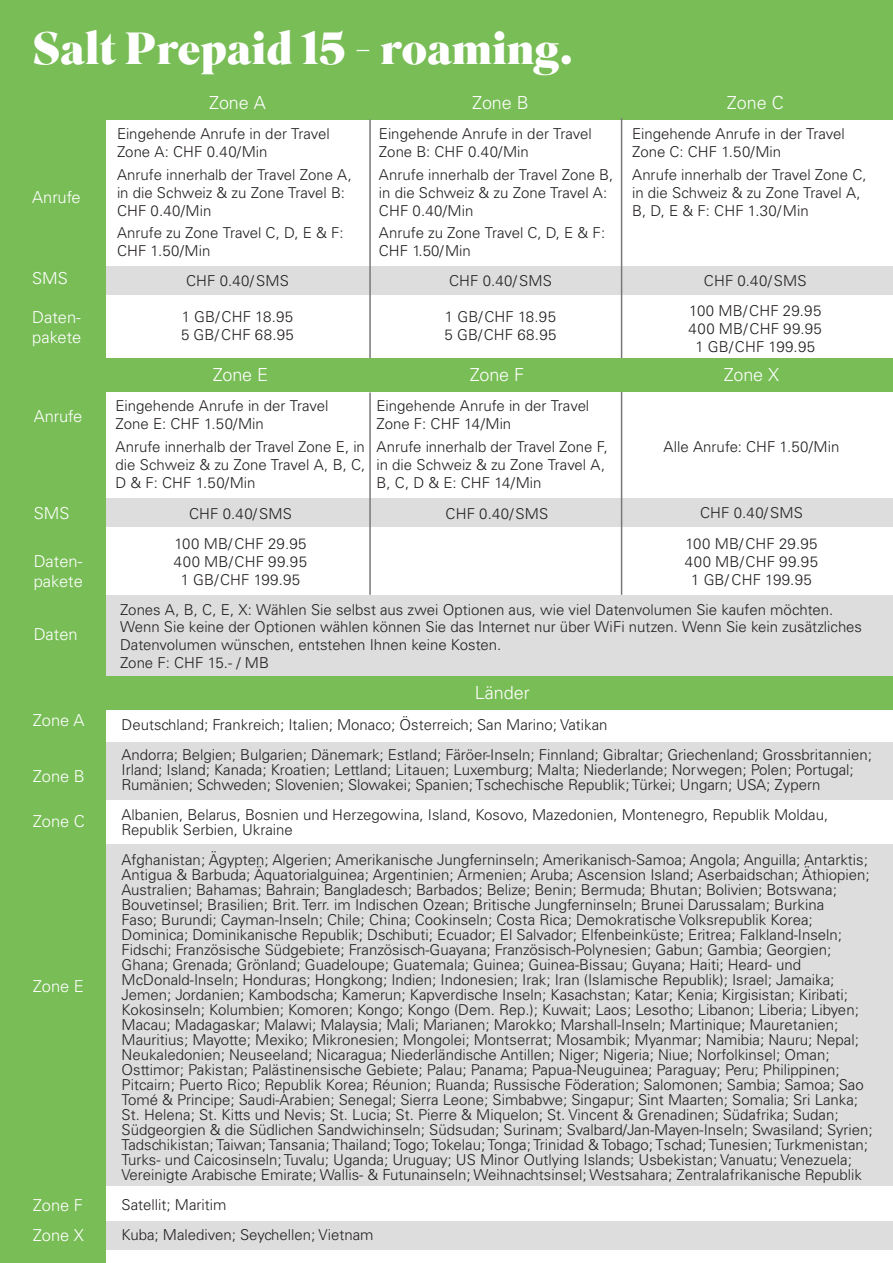
<style>
.page{position:relative;width:893px;height:1263px;background:#fff}
.page>*{position:absolute;margin:0;border:0;box-sizing:border-box;transform-origin:0 0}
.t1{font:900 45px "Superior Title";color:#fff}
.t2{font:300 18px "Univers LT Std";letter-spacing:-.01em;color:#fff}
.t3{font:300 16.5px "Univers LT Std";color:#fff}
.t4{font:300 15px/15px "Univers LT Std";color:#231f20}
.t5{font:300 15px "Univers LT Std";letter-spacing:.03em;color:#231f20}
</style>
<div class="page">
<div style="left:106px;top:1221px;width:787px;height:28px;background:#ddddde"></div>
<div style="left:105px;top:595px;width:788px;height:85px;background:#ddddde"></div>
<div style="left:0;top:0;width:893px;height:119px;background:#78bd56"></div>
<div style="left:0;top:676px;width:893px;height:34px;background:#78bd56"></div>
<div style="left:8px;top:266px;width:885px;height:29px;background:#ddddde"></div>
<div style="left:8px;top:498px;width:885px;height:29px;background:#ddddde"></div>
<div style="left:10px;top:742px;width:883px;height:58px;background:#ddddde"></div>
<div style="left:10px;top:844px;width:883px;height:341px;background:#ddddde"></div>
<div style="left:0;top:105px;width:106px;height:1158px;background:#78bd56"></div>
<hr style="left:369px;top:392px;width:2px;height:203px;background:#777877">
<hr style="left:369px;top:119px;width:2px;height:258px;background:#777877">
<hr style="left:621px;top:391px;width:1px;height:204px;background:#777877">
<hr style="left:621px;top:118px;width:1px;height:258px;background:#777877">
<div style="left:0;top:358px;width:893px;height:34px;background:#78bd56"></div>
<p class="t1" style="left:33px;top:20px;width:543px">Salt Prepaid 15 - roaming.</p>
<p class="t3" style="left:32px;top:187px;width:50px">Anrufe</p>
<p class="t3" style="left:32px;top:268px;width:37px">SMS</p>
<p class="t3" style="left:32px;top:307px;width:50px">Daten-</p>
<p class="t3" style="left:32px;top:327px;width:51px">pakete</p>
<p class="t2" style="left:209px;top:92px;width:58px">Zone A</p>
<p class="t4" style="left:117px;top:125px;width:214px;line-height:18px">Eingehende Anrufe in der Travel<br>Zone A: CHF 0.40/Min</p>
<p class="t4" style="left:117px;top:165px;width:237px;line-height:18px">Anrufe innerhalb der Travel Zone A, in die Schweiz &amp; zu Zone Travel B:<br>CHF 0.40/Min</p>
<p class="t4" style="left:117px;top:224px;width:228px;line-height:18px">Anrufe zu Zone Travel C, D, E &amp; F:<br>CHF 1.50/Min</p>
<p class="t4" style="left:186px;top:273px;width:104px">CHF 0.40/SMS</p>
<p class="t4" style="left:182px;top:309px;width:113px">1 GB/CHF 18.95</p>
<p class="t4" style="left:181px;top:327px;width:114px">5 GB/ CHF 68.95</p>
<p class="t2" style="left:472px;top:92px;width:58px">Zone B</p>
<p class="t4" style="left:379px;top:125px;width:214px;line-height:18px">Eingehende Anrufe in der Travel<br>Zone B: CHF 0.40/Min</p>
<p class="t4" style="left:379px;top:165px;width:236px;line-height:18px">Anrufe innerhalb der Travel Zone B, in die Schweiz &amp; zu Zone Travel A:<br>CHF 0.40/Min</p>
<p class="t4" style="left:379px;top:224px;width:228px;line-height:18px">Anrufe zu Zone Travel C, D, E &amp; F:<br>CHF 1.50/Min</p>
<p class="t4" style="left:449px;top:273px;width:104px">CHF 0.40/SMS</p>
<p class="t4" style="left:445px;top:309px;width:113px">1 GB/CHF 18.95</p>
<p class="t4" style="left:444px;top:327px;width:113px">5 GB/CHF 68.95</p>
<p class="t2" style="left:727px;top:92px;width:59px">Zone C</p>
<p class="t4" style="left:632px;top:125px;width:214px;line-height:18px">Eingehende Anrufe in der Travel<br>Zone C: CHF 1.50/Min</p>
<p class="t4" style="left:632px;top:165px;width:236px;line-height:18px">Anrufe innerhalb der Travel Zone C, in die Schweiz &amp; zu Zone Travel A,<br>B, D, E &amp; F: CHF 1.30/Min</p>
<p class="t4" style="left:704px;top:273px;width:104px">CHF 0.40/SMS</p>
<p class="t4" style="left:689px;top:303px;width:134px">100 MB/CHF 29.95</p>
<p class="t5" style="left:689px;top:320px;width:135px">400 MB/CHF 99.95</p>
<p class="t4" style="left:695px;top:339px;width:121px">1 GB/CHF 199.95</p>
<p class="t3" style="left:34px;top:406px;width:50px">Anrufe</p>
<p class="t3" style="left:34px;top:503px;width:37px">SMS</p>
<p class="t3" style="left:34px;top:551px;width:50px">Daten-</p>
<p class="t3" style="left:34px;top:571px;width:51px">pakete</p>
<p class="t3" style="left:34px;top:624px;width:46px">Daten</p>
<p class="t3" style="left:33px;top:710px;width:53px">Zone A</p>
<p class="t3" style="left:33px;top:766px;width:54px">Zone B</p>
<p class="t3" style="left:33px;top:811px;width:54px">Zone C</p>
<p class="t3" style="left:33px;top:976px;width:53px">Zone E</p>
<p class="t3" style="left:33px;top:1195px;width:52px">Zone F</p>
<p class="t3" style="left:33px;top:1225px;width:53px">Zone X</p>
<p class="t2" style="left:213px;top:364px;width:57px">Zone E</p>
<p class="t4" style="left:116px;top:397px;width:214px;line-height:18px">Eingehende Anrufe in der Travel<br>Zone E: CHF 1.50/Min</p>
<p class="t4" style="left:116px;top:437px;width:251px;line-height:18px;text-align:justify">Anrufe innerhalb der Travel Zone E, in die Schweiz &amp; zu Zone Travel A, B, C, D &amp; F: CHF 1.50/Min</p>
<p class="t4" style="left:189px;top:506px;width:104px">CHF 0.40/SMS</p>
<p class="t4" style="left:174px;top:536px;width:134px">100 MB/CHF 29.95</p>
<p class="t5" style="left:174px;top:553px;width:135px">400 MB/CHF 99.95</p>
<p class="t4" style="left:181px;top:572px;width:121px">1 GB/CHF 199.95</p>
<p class="t2" style="left:470px;top:364px;width:56px">Zone F</p>
<p class="t4" style="left:376px;top:397px;width:214px;line-height:18px">Eingehende Anrufe in der Travel<br>Zone F: CHF 14/Min</p>
<p class="t4" style="left:376px;top:437px;width:233px;line-height:18px">Anrufe innerhalb der Travel Zone F, in die Schweiz &amp; zu Zone Travel A,<br>B, C, D &amp; E: CHF 14/Min</p>
<p class="t4" style="left:446px;top:506px;width:104px">CHF 0.40/SMS</p>
<p class="t2" style="left:724px;top:364px;width:57px">Zone X</p>
<p class="t4" style="left:664px;top:439px;width:177px">Alle Anrufe: CHF 1.50/Min</p>
<p class="t4" style="left:700px;top:505px;width:104px">CHF 0.40/SMS</p>
<p class="t4" style="left:685px;top:536px;width:134px">100 MB/CHF 29.95</p>
<p class="t5" style="left:685px;top:553px;width:135px">400 MB/CHF 99.95</p>
<p class="t4" style="left:691px;top:572px;width:122px">1 GB/ CHF 199.95</p>
<p class="t4" style="left:120px;top:602px;width:744px;line-height:16.5px">Zones A, B, C, E, X: Wählen Sie selbst aus zwei Optionen aus, wie viel Datenvolumen Sie kaufen möchten.<br>Wenn Sie keine der Optionen wählen können Sie das Internet nur über WiFi nutzen. Wenn Sie kein zusätzliches</p>
<p class="t4" style="left:120px;top:637px;width:383px">Datenvolumen wünschen, entstehen Ihnen keine Kosten.</p>
<p class="t4" style="left:120px;top:655px;width:151px">Zone F: CHF 15.- / MB</p>
<p class="t2" style="left:475px;top:681px;width:57px">Länder</p>
<p class="t4" style="left:122px;top:717px;width:488px">Deutschland; Frankreich; Italien; Monaco; Österreich; San Marino; Vatikan</p>
<p class="t4" style="left:122px;top:747px;width:752px">Andorra; Belgien; Bulgarien; Dänemark; Estland; Färöer-Inseln; Finnland; Gibraltar; Griechenland; Grossbritannien;<br>Irland; Island; Kanada; Kroatien; Lettland; Litauen; Luxemburg; Malta; Niederlande; Norwegen; Polen; Portugal;<br>Rumänien; Schweden; Slovenien; Slowakei; Spanien; Tschechische Republik; Türkei; Ungarn; USA; Zypern</p>
<p class="t4" style="left:122px;top:807px;width:708px">Albanien, Belarus, Bosnien und Herzegowina, Island, Kosovo, Mazedonien, Montenegro, Republik Moldau,<br>Republik Serbien, Ukraine</p>
<p class="t4" style="left:122px;top:852px;width:753px">Afghanistan; Ägypten; Algerien; Amerikanische Jungferninseln; Amerikanisch-Samoa; Angola; Anguilla; Antarktis; Antigua &amp; Barbuda; Äquatorialguinea; Argentinien; Armenien; Aruba; Ascension Island; Aserbaidschan; Äthiopien; Australien; Bahamas; Bahrain; Bangladesch; Barbados; Belize; Benin; Bermuda; Bhutan; Bolivien; Botswana; Bouvetinsel; Brasilien; Brit. Terr. im Indischen Ozean; Britische Jungferninseln; Brunei Darussalam; Burkina<br>Faso; Burundi; Cayman-Inseln; Chile; China; Cookinseln; Costa Rica; Demokratische Volksrepublik Korea; Dominica; Dominikanische Republik; Dschibuti; Ecuador; El Salvador; Elfenbeinküste; Eritrea; Falkland-Inseln; Fidschi; Französische Südgebiete; Französisch-Guayana; Französisch-Polynesien; Gabun; Gambia; Georgien; Ghana; Grenada; Grönland; Guadeloupe; Guatemala; Guinea; Guinea-Bissau; Guyana; Haiti; Heard- und McDonald-Inseln; Honduras; Hongkong; Indien; Indonesien; Irak; Iran (Islamische Republik); Israel; Jamaika; Jemen; Jordanien; Kambodscha; Kamerun; Kapverdische Inseln; Kasachstan; Katar; Kenia; Kirgisistan; Kiribati; Kokosinseln; Kolumbien; Komoren; Kongo; Kongo (Dem. Rep.); Kuwait; Laos; Lesotho; Libanon; Liberia; Libyen; Macau; Madagaskar; Malawi; Malaysia; Mali; Marianen; Marokko; Marshall-Inseln; Martinique; Mauretanien; Mauritius; Mayotte; Mexiko; Mikronesien; Mongolei; Montserrat; Mosambik; Myanmar; Namibia; Nauru; Nepal; Neukaledonien; Neuseeland; Nicaragua; Niederländische Antillen; Niger; Nigeria; Niue; Norfolkinsel; Oman; Osttimor; Pakistan; Palästinensische Gebiete; Palau; Panama; Papua-Neuguinea; Paraguay; Peru; Philippinen; Pitcairn; Puerto Rico; Republik Korea; Réunion; Ruanda; Russische Föderation; Salomonen; Sambia; Samoa; Sao Tomé &amp; Principe; Saudi-Arabien; Senegal; Sierra Leone; Simbabwe; Singapur; Sint Maarten; Somalia; Sri Lanka; St. Helena; St. Kitts und Nevis; St. Lucia; St. Pierre &amp; Miquelon; St. Vincent &amp; Grenadinen; Südafrika; Sudan; Südgeorgien &amp; die Südlichen Sandwichinseln; Südsudan; Surinam; Svalbard/Jan-Mayen-Inseln; Swasiland; Syrien; Tadschikistan; Taiwan; Tansania; Thailand; Togo; Tokelau; Tonga; Trinidad &amp; Tobago; Tschad; Tunesien; Turkmenistan; Turks- und Caicosinseln; Tuvalu; Uganda; Uruguay; US Minor Outlying Islands; Usbekistan; Vanuatu; Venezuela; Vereinigte Arabische Emirate; Wallis- &amp; Futunainseln; Weihnachtsinsel; Westsahara; Zentralafrikanische Republik</p>
<p class="t4" style="left:122px;top:1197px;width:106px">Satellit; Maritim</p>
<p class="t4" style="left:122px;top:1227px;width:253px">Kuba; Malediven; Seychellen; Vietnam</p>
</div>
